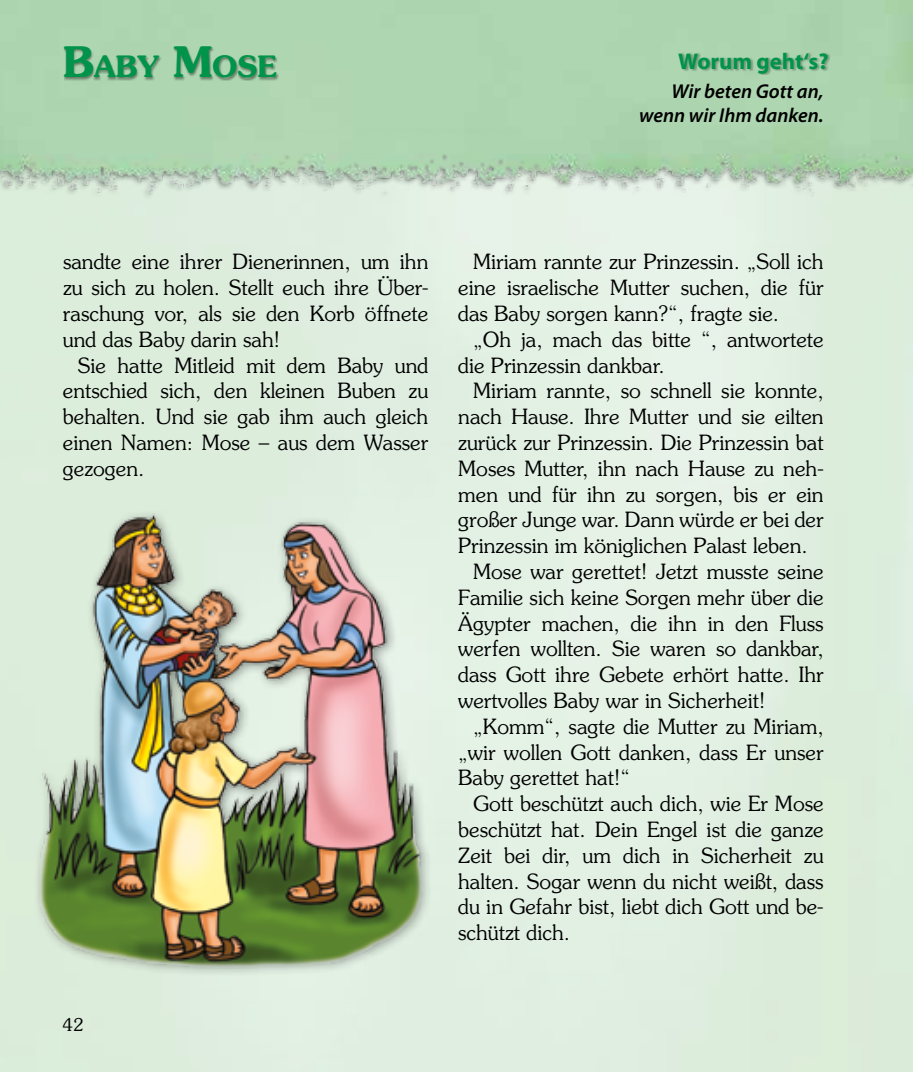
<style>
.page{position:relative;width:913px;height:1072px;background:#fff}
.page>*{position:absolute;margin:0;border:0;box-sizing:border-box;transform-origin:0 0}
.t1{font:600 29.4px "Souvenir";color:#00934a}
.t2{font:700 22.75px "Myriad Pro";color:#00934a}
.t3{font:300 21px/25.7px "Souvenir";color:#000;text-align:justify}
.t4{font:italic 600 20.12px/24.2px "Myriad Pro";color:#000;text-align:right}
.t5{font:300 17.5px "Souvenir";color:#000}
.s1{font-size:42px}
</style>
<div class="page">
<img style="left:0;top:0;width:913px;height:223px">
<div style="left:29px;top:506px;width:401px;height:469px;background:#000;opacity:.4"></div>
<img style="left:32px;top:507px;width:407px;height:462px">
<div style="left:679px;top:53px;width:150px;height:22px;background:#000;opacity:.3"></div>
<div style="left:64px;top:47px;width:215px;height:33px;background:#000;opacity:.4"></div>
<h1 class="t1" style="left:63px;top:48px;width:214px"><span class="s1">B</span>ABY <span class="s1">M</span>OSE</h1>
<p class="t2" style="left:678px;top:47px;width:152px">Worum geht‘s?</p>
<p class="t4" style="left:639px;top:79px;width:186px">Wir beten Gott an, wenn wir Ihm danken.</p>
<p class="t3" style="left:63px;top:249px;width:367px">sandte eine ihrer Dienerinnen, um ihn zu sich zu holen. Stellt euch ihre Über&shy;raschung vor, als sie den Korb öffnete und das Baby darin sah!</p>
<p class="t3" style="left:63px;top:352px;width:367px;text-indent:15px">Sie hatte Mitleid mit dem Baby und entschied sich, den kleinen Buben zu behalten. Und sie gab ihm auch gleich einen Namen: Mose – aus dem Wasser gezogen.</p>
<p class="t3" style="left:458px;top:249px;width:367px;text-indent:15px">Miriam rannte zur Prinzessin. „Soll ich eine israelische Mutter suchen, die für das Baby sorgen kann?“, fragte sie.</p>
<p class="t3" style="left:458px;top:326px;width:367px;text-indent:15px">„Oh ja, mach das bitte “, antwortete die Prinzessin dankbar.</p>
<p class="t3" style="left:473px;top:378px;width:352px">Miriam rannte, so schnell sie konnte,</p>
<p class="t3" style="left:458px;top:404px;width:367px">nach Hause. Ihre Mutter und sie eilten</p>
<p class="t3" style="left:458px;top:430px;width:367px">zurück zur Prinzessin. Die Prinzessin bat</p>
<p class="t3" style="left:458px;top:455px;width:367px">Moses Mutter, ihn nach Hause zu neh-</p>
<p class="t3" style="left:458px;top:481px;width:367px">men und für ihn zu sorgen, bis er ein</p>
<p class="t3" style="left:458px;top:507px;width:367px">großer Junge war. Dann würde er bei der</p>
<p class="t3" style="left:458px;top:533px;width:351px">Prinzessin im königlichen Palast leben.</p>
<p class="t3" style="left:473px;top:558px;width:352px">Mose war gerettet! Jetzt musste seine</p>
<p class="t3" style="left:458px;top:584px;width:367px">Familie sich keine Sorgen mehr über die</p>
<p class="t3" style="left:458px;top:610px;width:367px">Ägypter machen, die ihn in den Fluss</p>
<p class="t3" style="left:458px;top:636px;width:367px">werfen wollten. Sie waren so dankbar,</p>
<p class="t3" style="left:458px;top:662px;width:367px">dass Gott ihre Gebete erhört hatte. Ihr</p>
<p class="t3" style="left:458px;top:687px;width:309px">wertvolles Baby war in Sicherheit!</p>
<p class="t3" style="left:473px;top:713px;width:352px">„Komm“, sagte die Mutter zu Miriam,</p>
<p class="t3" style="left:458px;top:739px;width:367px">„wir wollen Gott danken, dass Er unser</p>
<p class="t3" style="left:458px;top:765px;width:173px">Baby gerettet hat!“</p>
<p class="t3" style="left:473px;top:791px;width:352px">Gott beschützt auch dich, wie Er Mose</p>
<p class="t3" style="left:458px;top:816px;width:367px">beschützt hat. Dein Engel ist die ganze</p>
<p class="t3" style="left:458px;top:842px;width:367px">Zeit bei dir, um dich in Sicherheit zu</p>
<p class="t3" style="left:458px;top:868px;width:367px">halten. Sogar wenn du nicht weißt, dass</p>
<p class="t3" style="left:458px;top:894px;width:367px">du in Gefahr bist, liebt dich Gott und be-</p>
<p class="t3" style="left:458px;top:919px;width:114px">schützt dich.</p>
<p class="t5" style="left:63px;top:1014px;width:22px">42</p>
</div>
